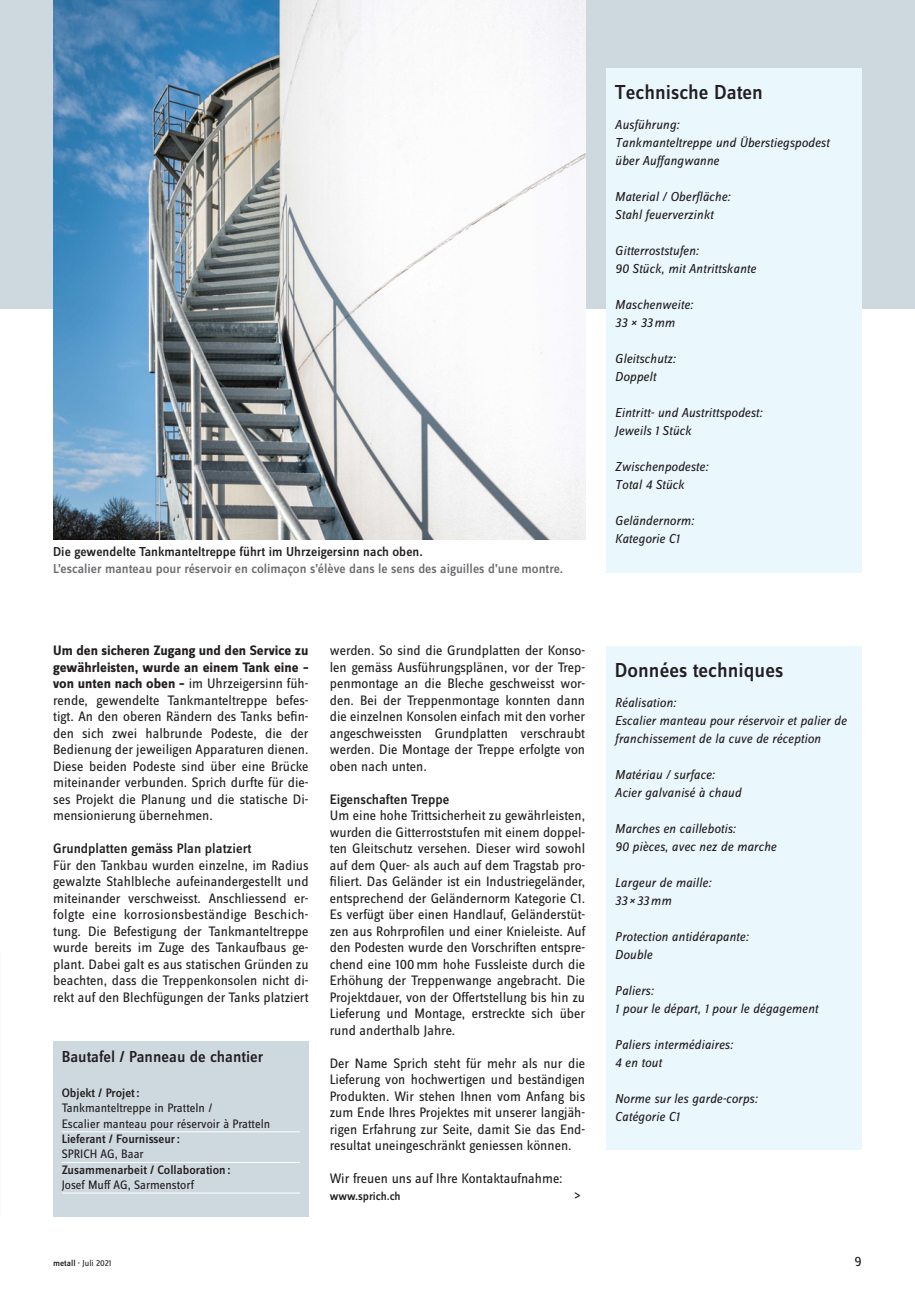
<style>
.page{position:relative;width:915px;height:1293px;background:#fff}
.page>*{position:absolute;margin:0;border:0;box-sizing:border-box;transform-origin:0 0}
.t1{font:500 21px "Zine Sans Display Pro";color:#231f20}
.t2{font:500 16.5px "Zine Sans Display Pro";color:#231f20}
.t3{font:14.25px/16.5px "Zine Sans Display Pro";color:#231f20;text-align:justify}
.t4{font:500 14.25px "Zine Sans Display Pro";color:#231f20}
.t5{font:italic 13.5px/18px "Zine Sans Display Pro";color:#231f20}
.t6{font:500 13.5px "Zine Sans Display Pro";color:#6c6d70}
.t7{font:500 13.5px "Zine Sans Display Pro";color:#231f20}
.t8{font:12.75px/15.3px "Zine Sans Display Pro";color:#231f20}
.t9{font:500 12.75px "Zine Sans Display Pro";color:#231f20}
.t10{font:500 12px "Zine Sans Display Pro";color:#231f20}
.t11{font:9px "Zine Sans Display Pro";color:#231f20}
.s1{font-weight:700}
.s2{font-weight:500}
</style>
<div class="page">
<div style="left:0;top:0;width:914px;height:309px;background:#cdd8df"></div>
<div style="left:53px;top:1040px;width:255px;height:176px;background:#cdd8df"></div>
<hr style="left:62px;top:1131px;width:238px;height:1px;background:#fff">
<hr style="left:62px;top:1162px;width:238px;height:1px;background:#fff">
<hr style="left:62px;top:1192px;width:238px;height:1px;background:#fff">
<img style="left:53px;top:0;width:532px;height:540px">
<div style="left:606px;top:68px;width:255px;height:505px;background:#eaf7fd"></div>
<div style="left:606px;top:646px;width:255px;height:504px;background:#eaf7fd"></div>
<p class="t7" style="left:53px;top:544px;width:371px">Die gewendelte Tankmanteltreppe führt im Uhrzeigersinn nach oben.</p>
<p class="t6" style="left:53px;top:560px;width:511px">L’escalier manteau pour réservoir en colimaçon s’élève dans le sens des aiguilles d’une montre.</p>
<p class="t3" style="left:53px;top:642px;width:257px"><span class="s1">Um den sicheren Zugang und den Service zu gewährleisten, wurde an einem Tank eine – von unten nach oben –</span> im Uhrzeigersinn füh&shy;rende, gewendelte Tankmanteltreppe befes&shy;tigt. An den oberen Rändern des Tanks befin&shy;den sich zwei halbrunde Podeste, die der Bedienung der jeweiligen Apparaturen dienen.<br>Diese beiden Podeste sind über eine Brücke miteinander verbunden. Sprich durfte für die&shy;ses Projekt die Planung und die statische Di&shy;mensionierung übernehmen.</p>
<p class="t4" style="left:53px;top:840px;width:200px">Grundplatten gemäss Plan platziert</p>
<p class="t3" style="left:53px;top:857px;width:257px">Für den Tankbau wurden einzelne, im Radius gewalzte Stahlbleche aufeinandergestellt und miteinander verschweisst. Anschliessend er&shy;folgte eine korrosionsbeständige Beschich&shy;tung. Die Befestigung der Tankmanteltreppe wurde bereits im Zuge des Tankaufbaus ge&shy;plant. Dabei galt es aus statischen Gründen zu beachten, dass die Treppenkonsolen nicht di&shy;rekt auf den Blechfügungen der Tanks platziert</p>
<p class="t2" style="left:62px;top:1046px;width:203px">Bautafel / Panneau de chantier</p>
<p class="t9" style="left:62px;top:1085px;width:79px">Objekt / Projet:</p>
<p class="t8" style="left:62px;top:1100px;width:210px">Tankmanteltreppe in Pratteln /<br>Escalier manteau pour réservoir à Pratteln</p>
<p class="t9" style="left:62px;top:1131px;width:120px">Lieferant / Fournisseur:</p>
<p class="t8" style="left:62px;top:1146px;width:84px">SPRICH AG, Baar</p>
<p class="t9" style="left:62px;top:1161px;width:170px">Zusammenarbeit / Collaboration:</p>
<p class="t8" style="left:62px;top:1177px;width:134px">Josef Muff AG, Sarmenstorf</p>
<p class="t3" style="left:330px;top:642px;width:257px">werden. So sind die Grundplatten der Konso&shy;len gemäss Ausführungsplänen, vor der Trep&shy;penmontage an die Bleche geschweisst wor&shy;den. Bei der Treppenmontage konnten dann die einzelnen Konsolen einfach mit den vorher angeschweissten Grundplatten verschraubt werden. Die Montage der Treppe erfolgte von oben nach unten.</p>
<p class="t4" style="left:330px;top:791px;width:121px">Eigenschaften Treppe</p>
<p class="t3" style="left:330px;top:807px;width:257px">Um eine hohe Trittsicherheit zu gewährleisten, wurden die Gitterroststufen mit einem doppel&shy;ten Gleitschutz versehen. Dieser wird sowohl auf dem Quer- als auch auf dem Tragstab pro&shy;filiert. Das Geländer ist ein Industriegeländer, entsprechend der Geländernorm Kategorie C1.<br>Es verfügt über einen Handlauf, Geländerstüt&shy;zen aus Rohrprofilen und einer Knieleiste. Auf den Podesten wurde den Vorschriften entspre&shy;chend eine 100mm hohe Fussleiste durch die Erhöhung der Treppenwange angebracht. Die Projektdauer, von der Offertstellung bis hin zu Lieferung und Montage, erstreckte sich über rund anderthalb Jahre.</p>
<p class="t3" style="left:330px;top:1055px;width:257px">Der Name Sprich steht für mehr als nur die Lieferung von hochwertigen und beständigen Produkten. Wir stehen Ihnen vom Anfang bis zum Ende Ihres Projektes mit unserer langjäh&shy;rigen Erfahrung zur Seite, damit Sie das End&shy;resultat uneingeschränkt geniessen können.</p>
<p class="t3" style="left:330px;top:1170px;width:234px">Wir freuen uns auf Ihre Kontaktaufnahme:</p>
<p class="t10" style="left:330px;top:1189px;width:72px">www.sprich.ch</p>
<p class="t3" style="left:574px;top:1187px;width:8px">&gt;</p>
<h1 class="t1" style="left:614px;top:80px;width:149px">Technische Daten</h1>
<p class="t5" style="left:614px;top:115px;width:216px">Ausführung:<br>Tankmanteltreppe und Überstiegspodest über Auffangwanne</p>
<p class="t5" style="left:614px;top:187px;width:117px">Material / Oberfläche:<br>Stahl feuerverzinkt</p>
<p class="t5" style="left:614px;top:241px;width:142px">Gitterroststufen:<br>90 Stück, mit Antrittskante</p>
<p class="t5" style="left:614px;top:295px;width:80px">Maschenweite:<br>33 × 33mm</p>
<p class="t5" style="left:614px;top:349px;width:62px">Gleitschutz:<br>Doppelt</p>
<p class="t5" style="left:614px;top:403px;width:149px">Eintritt- und Austrittspodest:<br>Jeweils 1 Stück</p>
<p class="t5" style="left:614px;top:457px;width:95px">Zwischenpodeste:<br>Total 4 Stück</p>
<p class="t5" style="left:614px;top:511px;width:81px">Geländernorm:<br>Kategorie C1</p>
<h1 class="t1" style="left:614px;top:658px;width:170px">Données techniques</h1>
<p class="t5" style="left:614px;top:694px;width:233px">Réalisation:<br>Escalier manteau pour réservoir et palier de franchissement de la cuve de réception</p>
<p class="t5" style="left:614px;top:766px;width:128px">Matériau / surface:<br>Acier galvanisé à chaud</p>
<p class="t5" style="left:614px;top:820px;width:163px">Marches en caillebotis:<br>90 pièces, avec nez de marche</p>
<p class="t5" style="left:614px;top:874px;width:98px">Largeur de maille:<br>33×33mm</p>
<p class="t5" style="left:614px;top:928px;width:135px">Protection antidérapante:<br>Double</p>
<p class="t5" style="left:614px;top:982px;width:205px">Paliers:<br>1 pour le départ, 1 pour le dégagement</p>
<p class="t5" style="left:614px;top:1036px;width:119px">Paliers intermédiaires:<br>4 en tout</p>
<p class="t5" style="left:614px;top:1090px;width:144px">Norme sur les garde-corps:<br>Catégorie C1</p>
<p class="t11" style="left:53px;top:1257px;width:60px"><span class="s2">metall ·</span> Juli 2021</p>
<p class="t3" style="left:854px;top:1253px;width:9px">9</p>
</div>
